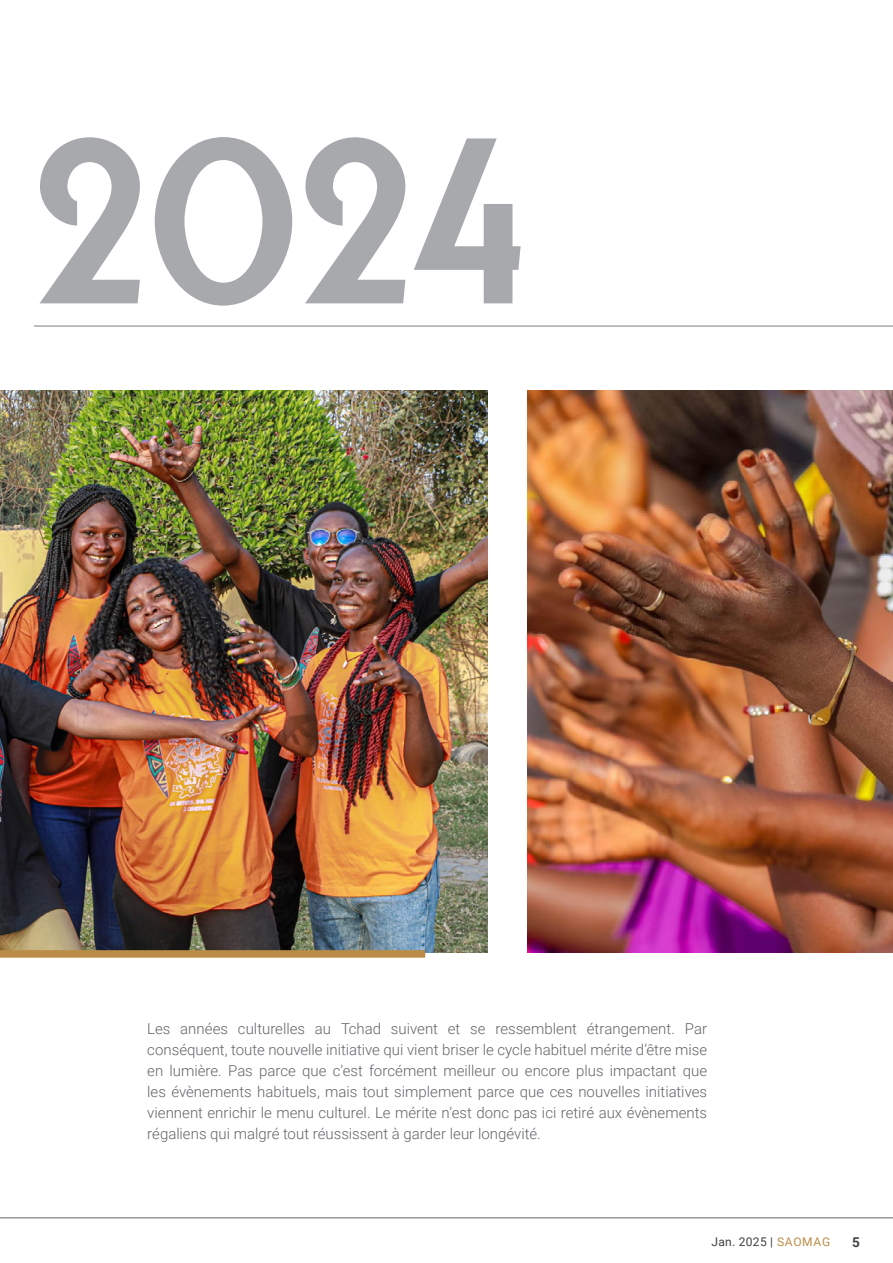
<style>
.page{position:relative;width:893px;height:1263px;background:#fff}
.page>*{position:absolute;margin:0;border:0;box-sizing:border-box;transform-origin:0 0}
.t1{font:225px "Fonseca";color:#a7a9ac}
.t2{font:300 15px/21px "Roboto";color:#64646a;text-align:justify}
.t3{font:700 13.5px "Roboto";color:#414042}
.t4{font:12px "Roboto";letter-spacing:.04em;color:#414042}
.s1{color:#bb8c46}
</style>
<div class="page">
<img style="left:527px;top:391px;width:366px;height:562px">
<img style="left:0;top:391px;width:488px;height:562px">
<hr style="left:0;top:1217px;width:893px;height:1px;background:#64646a">
<div style="left:0;top:950px;width:425px;height:8px;background:#bb8c46"></div>
<hr style="left:34px;top:325px;width:859px;height:2px;background:#a7a9ac">
<h1 class="t1" style="left:28px;top:91px;width:509px">2024</h1>
<p class="t2" style="left:147px;top:1017px;width:561px">Les années culturelles au Tchad suivent et se ressemblent étrangement. Par conséquent, toute nouvelle initiative qui vient briser le cycle habituel mérite d’être mise en lumière. Pas parce que c’est forcément meilleur ou encore plus impactant que les évènements habituels, mais tout simplement parce que ces nouvelles initiatives viennent enrichir le menu culturel. Le mérite n’est donc pas ici retiré aux évènements régaliens qui malgré tout réussissent à garder leur longévité.</p>
<p class="t4" style="left:711px;top:1233px;width:120px">Jan. 2025 | <span class="s1">SAOMAG</span></p>
<p class="t3" style="left:852px;top:1232px;width:9px">5</p>
</div>
